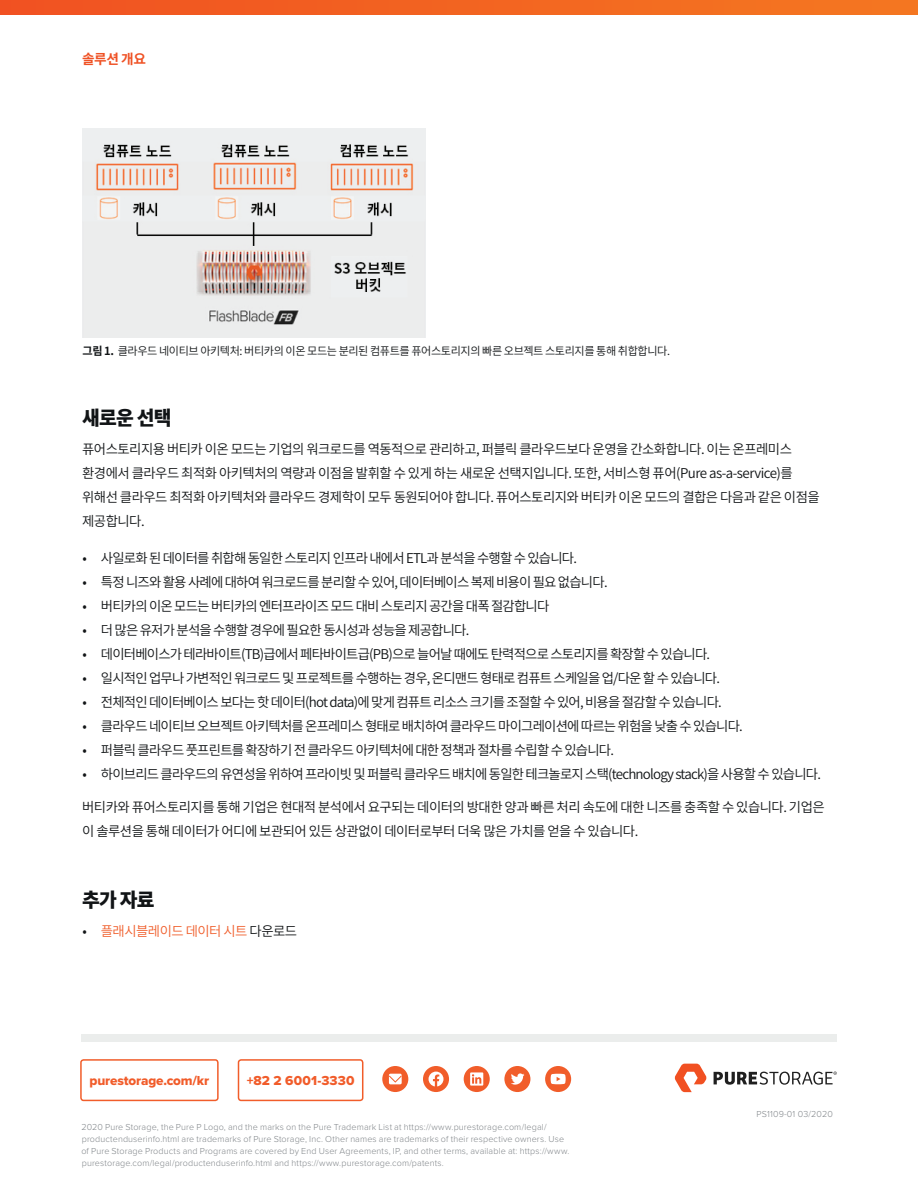
<style>
.page{position:relative;width:918px;height:1188px;background:#fff}
.page>*{position:absolute;margin:0;border:0;box-sizing:border-box;transform-origin:0 0}
.t1{font:900 19.5px "Noto Sans CJ Kkr";letter-spacing:-.04em;color:#111416}
.t2{font:700 13.65px "Noto Sans CJ Kkr";color:#ef5225}
.t3{font:600 13.5px/24px "Noto Sans CJ Kkr";letter-spacing:-.06em;color:#111416}
.t4{font:600 13.5px/24px "Noto Sans CJ Kkr";letter-spacing:-.04em;color:#111416}
.t5{font:13.5px "Proxima Nova Extrabld";letter-spacing:-.01em;color:#f15c2a}
.t6{font:600 13.5px "Noto Sans CJ Kkr";letter-spacing:-.04em;color:#f05e2b}
.t7{font:13.5px "Proxima Nova Extrabld";letter-spacing:.01em;color:#f15c2a}
.t8{font:600 11.25px "Noto Sans CJ Kkr";letter-spacing:-.04em;color:#111416}
.t9{font:300 9px/12px "Proxima Nova";letter-spacing:.015em;color:#808589}
.s1{font-weight:700}
.s2{color:#111416}
</style>
<div class="page">
<svg style="left:0;top:0;width:918px;height:14px;background:#f26321"></svg>
<img style="left:83px;top:128px;width:342px;height:209px">
<div style="left:464px;top:1066px;width:26px;height:26px;background:#f15d2a;border-radius:50%"></div>
<div style="left:504px;top:1066px;width:26px;height:26px;background:#f15d2a;border-radius:50%"></div>
<div style="left:545px;top:1066px;width:26px;height:26px;background:#f15d2a;border-radius:50%"></div>
<div style="left:423px;top:1066px;width:26px;height:26px;background:#f15d2a;border-radius:50%"></div>
<div style="left:81px;top:1034px;width:756px;height:8px;background:#ebedec"></div>
<div style="left:80px;top:1059px;width:139px;height:42px;border:2px solid #f15d2a;border-radius:3px"></div>
<div style="left:238px;top:1059px;width:125px;height:42px;border:2px solid #f15d2a;border-radius:3px"></div>
<div style="left:382px;top:1066px;width:26px;height:26px;background:#f15d2a;border-radius:50%"></div>
<svg style="left:389px;top:1074px;width:13px;height:10px"></svg>
<svg style="left:388px;top:1075px;width:14px;height:8px"></svg>
<svg style="left:429px;top:1072px;width:15px;height:14px"></svg>
<svg style="left:470px;top:1072px;width:13px;height:14px"></svg>
<svg style="left:551px;top:1074px;width:15px;height:10px"></svg>
<svg style="left:511px;top:1073px;width:13px;height:12px"></svg>
<svg style="left:675px;top:1064px;width:32px;height:28px"></svg>
<svg style="left:714px;top:1071px;width:123px;height:14px"></svg>
<p class="t2" style="left:82px;top:51px;width:65px">솔루션 개요</p>
<p class="t8" style="left:83px;top:344px;width:589px"><span class="s1">그림 1.</span> 클라우드 네이티브 아키텍처: 버티카의 이온 모드는 분리된 컴퓨트를 퓨어스토리지의 빠른 오브젝트 스토리지를 통해 취합합니다.</p>
<h1 class="t1" style="left:82px;top:407px;width:91px">새로운 선택</h1>
<p class="t4" style="left:82px;top:437px;width:739px">퓨어스토리지용 버티카 이온 모드는 기업의 워크로드를 역동적으로 관리하고, 퍼블릭 클라우드보다 운영을 간소화합니다. 이는 온프레미스 환경에서 클라우드 최적화 아키텍처의 역량과 이점을 발휘할 수 있게 하는 새로운 선택지입니다. 또한, 서비스형 퓨어(Pure as-a-service)를 위해선 클라우드 최적화 아키텍처와 클라우드 경제학이 모두 동원되어야 합니다. 퓨어스토리지와 버티카 이온 모드의 결합은 다음과 같은 이점을 제공합니다.</p>
<p class="t3" style="left:83px;top:546px;width:6px;text-align:justify">• • • • • • • • • •</p>
<p class="t3" style="left:101px;top:546px;width:722px">사일로화 된 데이터를 취합해 동일한 스토리지 인프라 내에서 ETL과 분석을 수행할 수 있습니다.<br>특정 니즈와 활용 사례에 대하여 워크로드를 분리할 수 있어, 데이터베이스 복제 비용이 필요 없습니다.<br>버티카의 이온 모드는 버티카의 엔터프라이즈 모드 대비 스토리지 공간을 대폭 절감합니다<br>더 많은 유저가 분석을 수행할 경우에 필요한 동시성과 성능을 제공합니다.<br>데이터베이스가 테라바이트(TB)급에서 페타바이트급(PB)으로 늘어날 때에도 탄력적으로 스토리지를 확장할 수 있습니다.<br>일시적인 업무나 가변적인 워크로드 및 프로젝트를 수행하는 경우, 온디맨드 형태로 컴퓨트 스케일을 업/다운 할 수 있습니다.<br>전체적인 데이터베이스 보다는 핫 데이터(hot data)에 맞게 컴퓨트 리소스 크기를 조절할 수 있어, 비용을 절감할 수 있습니다.<br>클라우드 네이티브 오브젝트 아키텍처를 온프레미스 형태로 배치하여 클라우드 마이그레이션에 따르는 위험을 낮출 수 있습니다.<br>퍼블릭 클라우드 풋프린트를 확장하기 전 클라우드 아키텍처에 대한 정책과 절차를 수립할 수 있습니다.<br>하이브리드 클라우드의 유연성을 위하여 프라이빗 및 퍼블릭 클라우드 배치에 동일한 테크놀로지 스택(technology stack)을 사용할 수 있습니다.</p>
<p class="t4" style="left:82px;top:796px;width:744px">버티카와 퓨어스토리지를 통해 기업은 현대적 분석에서 요구되는 데이터의 방대한 양과 빠른 처리 속도에 대한 니즈를 충족할 수 있습니다. 기업은 이 솔루션을 통해 데이터가 어디에 보관되어 있든 상관없이 데이터로부터 더욱 많은 가치를 얻을 수 있습니다.</p>
<h1 class="t1" style="left:82px;top:889px;width:74px">추가 자료</h1>
<p class="t3" style="left:83px;top:919px;width:6px">•</p>
<p class="t6" style="left:101px;top:924px;width:198px">플래시블레이드 데이터 시트 <span class="s2">다운로드</span></p>
<p class="t5" style="left:90px;top:1071px;width:121px">purestorage.com/kr</p>
<p class="t7" style="left:247px;top:1071px;width:109px">+82 2 6001-3330</p>
<p class="t9" style="left:81px;top:1121px;width:490px">2020 Pure Storage, the Pure P Logo, and the marks on the Pure Trademark List at https://www.purestorage.com/legal/ productenduserinfo.html are trademarks of Pure Storage, Inc. Other names are trademarks of their respective owners. Use of Pure Storage Products and Programs are covered by End User Agreements, IP, and other terms, available at: https://www. purestorage.com/legal/productenduserinfo.html and https://www.purestorage.com/patents.</p>
<p class="t9" style="left:757px;top:1108px;width:78px">PS1109-01 03/2020</p>
</div>
